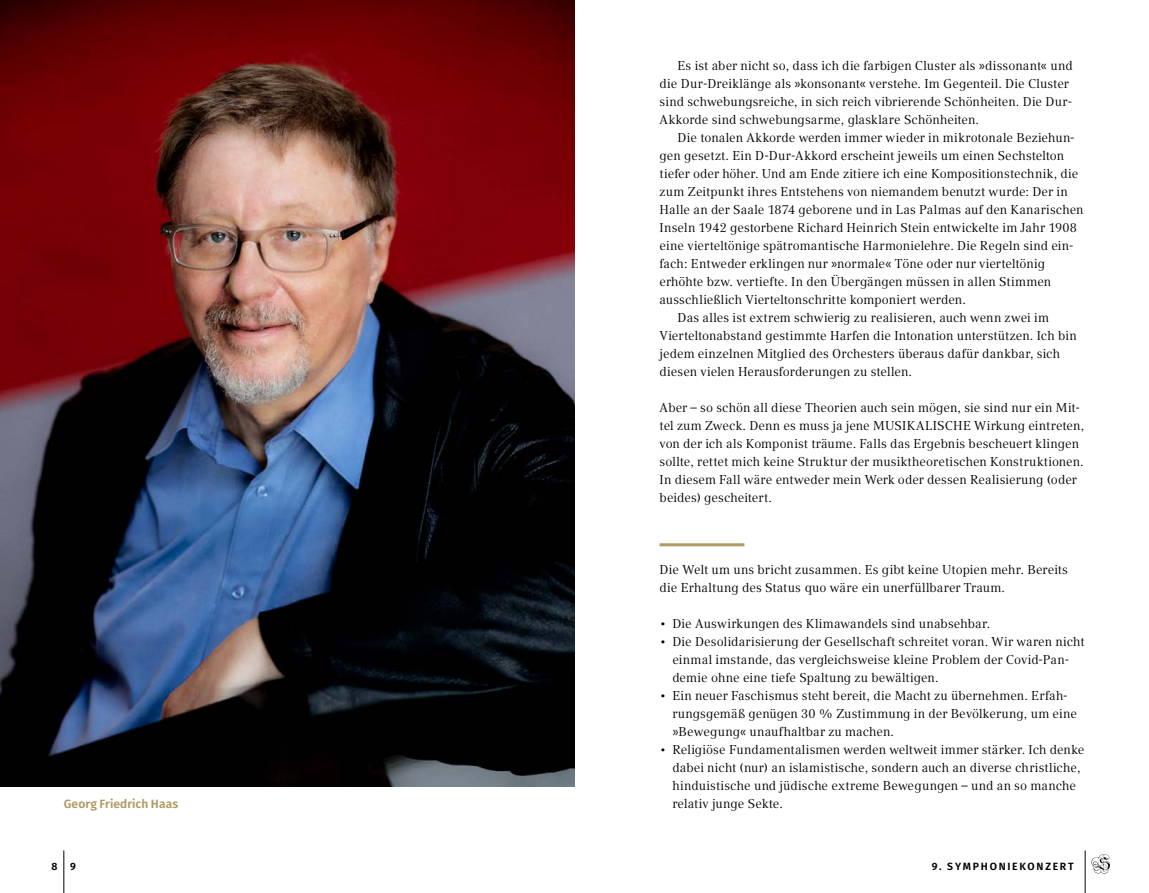
<style>
.page{position:relative;width:1149px;height:893px;background:#fff}
.page>*{position:absolute;margin:0;border:0;box-sizing:border-box;transform-origin:0 0}
.SyKo_Fließtext_Einzug{font:12.75px/18px "Compatil Text LT Pro";color:#000}
.Syko_Fließtext{font:12.75px/18px "Compatil Text LT Pro";letter-spacing:.005em;color:#000}
.BU_neu{font:600 12px "Fira Sans";letter-spacing:.01em;color:#ae9a63}
.t1{font:600 10.5px "Fira Sans";letter-spacing:.165em;color:#000}
</style>
<div class="page">
<hr style="left:63px;top:850px;width:1px;height:43px;background:#000">
<hr style="left:1084px;top:850px;width:1px;height:43px;background:#000">
<svg style="left:1091px;top:854px;width:18px;height:20px"></svg>
<img style="left:0;top:0;width:574px;height:787px">
<hr style="left:659px;top:543px;width:85px;height:3px;background:#ae9a63">
<p class="BU_neu" style="left:64px;top:794px;width:116px">Georg Friedrich Haas</p>
<p class="SyKo_Fließtext_Einzug" style="left:659px;top:56px;width:414px;text-indent:18px">Es ist aber nicht so, dass ich die farbigen Cluster als »dissonant« und die Dur-Dreiklänge als »konsonant« verstehe. Im Gegenteil. Die Cluster sind schwebungsreiche, in sich reich vibrierende Schönheiten. Die Dur-Akkorde sind schwebungsarme, glasklare Schönheiten.</p>
<p class="SyKo_Fließtext_Einzug" style="left:659px;top:128px;width:425px;text-indent:18px">Die tonalen Akkorde werden immer wieder in mikrotonale Beziehun&shy;gen gesetzt. Ein D-Dur-Akkord erscheint jeweils um einen Sechstelton tiefer oder höher. Und am Ende zitiere ich eine Kompositionstechnik, die zum Zeitpunkt ihres Entstehens von niemandem benutzt wurde: Der in Halle an der Saale 1874 geborene und in Las Palmas auf den Kanarischen Inseln 1942 gestorbene Richard Heinrich Stein entwickelte im Jahr 1908 eine vierteltönige spätromantische Harmonielehre. Die Regeln sind ein&shy;fach: Entweder erklingen nur »normale« Töne oder nur vierteltönig erhöhte bzw. vertiefte. In den Übergängen müssen in allen Stimmen ausschließlich Vierteltonschritte komponiert werden.</p>
<p class="SyKo_Fließtext_Einzug" style="left:659px;top:308px;width:418px;text-indent:18px">Das alles ist extrem schwierig zu realisieren, auch wenn zwei im Vierteltonabstand gestimmte Harfen die Intonation unterstützen. Ich bin jedem einzelnen Mitglied des Orchesters überaus dafür dankbar, sich diesen vielen Herausforderungen zu stellen.</p>
<p class="Syko_Fließtext" style="left:659px;top:398px;width:426px">Aber – so schön all diese Theorien auch sein mögen, sie sind nur ein Mit&shy;tel zum Zweck. Denn es muss ja jene MUSIKALISCHE Wirkung eintreten, von der ich als Komponist träume. Falls das Ergebnis bescheuert klingen sollte, rettet mich keine Struktur der musiktheoretischen Konstruktionen.<br>In diesem Fall wäre entweder mein Werk oder dessen Realisierung (oder beides) gescheitert.</p>
<p class="Syko_Fließtext" style="left:659px;top:560px;width:410px">Die Welt um uns bricht zusammen. Es gibt keine Utopien mehr. Bereits die Erhaltung des Status quo wäre ein unerfüllbarer Traum.</p>
<p class="SyKo_Fließtext_Einzug" style="left:659px;top:614px;width:332px">• Die Auswirkungen des Klimawandels sind unabsehbar.</p>
<p class="SyKo_Fließtext_Einzug" style="left:672px;top:632px;width:413px;text-indent:-13px">• Die Desolidarisierung der Gesellschaft schreitet voran. Wir waren nicht einmal imstande, das vergleichsweise kleine Problem der Covid-Pan&shy;demie ohne eine tiefe Spaltung zu bewältigen.</p>
<p class="SyKo_Fließtext_Einzug" style="left:672px;top:686px;width:406px;text-indent:-13px">• Ein neuer Faschismus steht bereit, die Macht zu übernehmen. Erfah&shy;rungsgemäß genügen 30 % Zustimmung in der Bevölkerung, um eine »Bewegung« unaufhaltbar zu machen.</p>
<p class="SyKo_Fließtext_Einzug" style="left:672px;top:740px;width:413px;text-indent:-13px">• Religiöse Fundamentalismen werden weltweit immer stärker. Ich denke dabei nicht (nur) an islamistische, sondern auch an diverse christliche, hinduistische und jüdische extreme Bewegungen – und an so manche relativ junge Sekte.</p>
<p class="t1" style="left:51px;top:858px;width:26px">8 9</p>
<p class="t1" style="left:931px;top:858px;width:143px">9. SYMPHONIEKONZERT</p>
</div>
